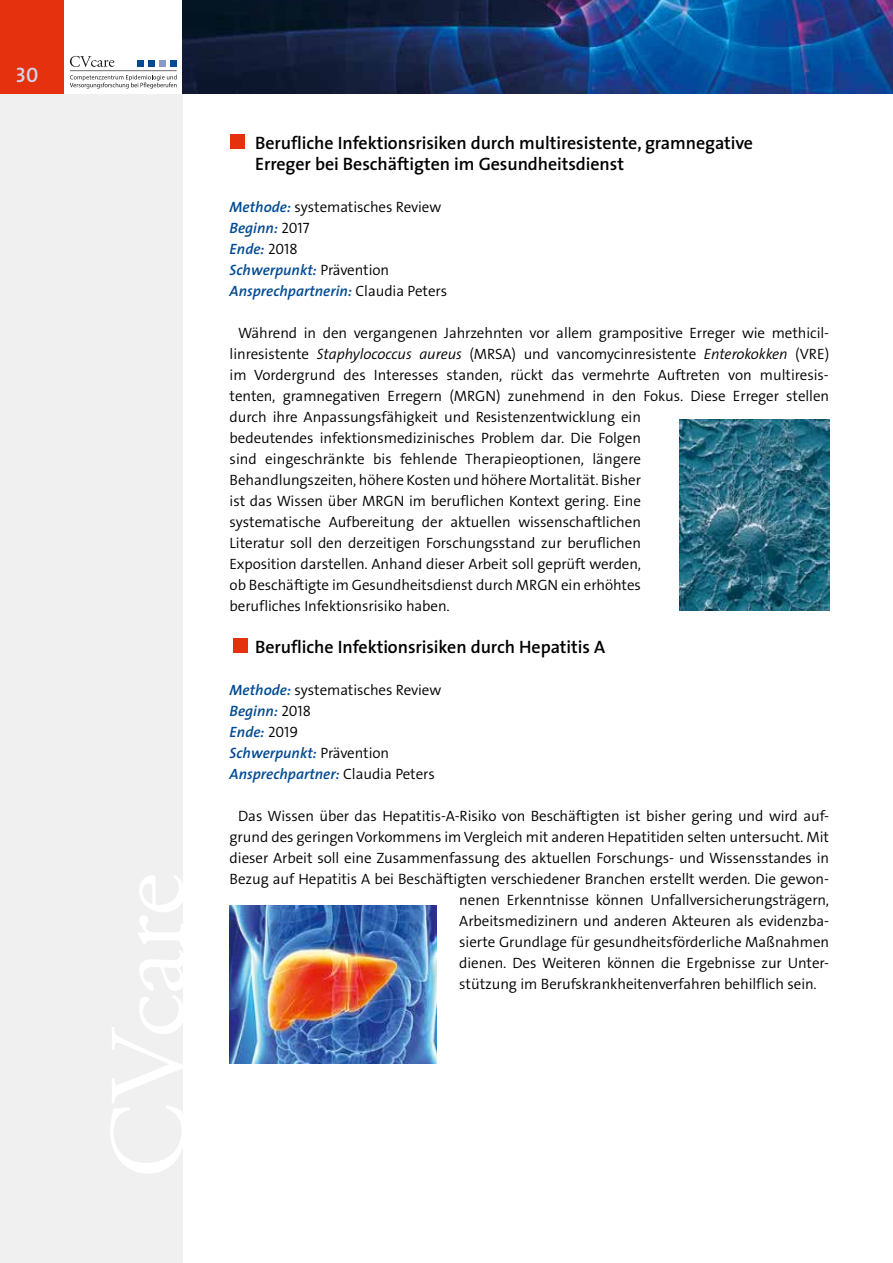
<style>
.page{position:relative;width:893px;height:1263px;background:#fff}
.page>*{position:absolute;margin:0;border:0;box-sizing:border-box;transform-origin:0 0}
.t1{font:21px "The Sans Semi Bold Caps";color:#cfd4ea}
.t2{font:600 18px/21px "The Sans";letter-spacing:-.005em;color:#000}
.t3{font:300 15px/21px "The Sans Os F";letter-spacing:-.005em;color:#000}
.t4{font:italic 600 15px/21px "The Sans";color:#004992}
.s1{font-family:"The Sans";font-weight:600;font-style:italic;color:#004992}
.s2{font-family:"The Sans Semi Light Caps";font-weight:400;font-style:normal;color:#000}
.s3{font-family:"The Sans Os F";font-weight:300;font-style:normal;color:#000}
.s4{font-style:italic}
</style>
<div class="page">
<div style="left:0;top:94px;width:183px;height:1169px;background:#f0f0f0"></div>
<img style="left:183px;top:0;width:710px;height:94px">
<svg style="left:110px;top:875px;width:73px;height:298px"></svg>
<svg style="left:70px;top:56px;width:44px;height:11px"></svg>
<svg style="left:70px;top:75px;width:107px;height:14px"></svg>
<div style="left:137px;top:60px;width:7px;height:7px;background:#004993"></div>
<div style="left:148px;top:60px;width:7px;height:7px;background:#004993"></div>
<div style="left:159px;top:60px;width:7px;height:7px;background:#8898c9"></div>
<div style="left:170px;top:60px;width:7px;height:7px;background:#004993"></div>
<hr style="left:70px;top:70px;width:107px;height:1px;background:#6f6f6e">
<div style="left:0;top:0;width:63px;height:94px;background:#e6310e"></div>
<div style="left:230px;top:134px;width:14px;height:15px;background:#e6310e"></div>
<div style="left:233px;top:638px;width:15px;height:15px;background:#e6310e"></div>
<img style="left:230px;top:906px;width:206px;height:157px">
<img style="left:679px;top:420px;width:150px;height:190px">
<h1 class="t1" style="left:16px;top:58px;width:24px">30</h1>
<p class="t2" style="left:255px;top:132px;width:499px">Berufliche Infektionsrisiken durch multiresistente, gramnegative<br>Erreger bei Beschäftigten im Gesundheitsdienst</p>
<p class="t3" style="left:230px;top:196px;width:213px"><span class="s1">Methode:</span> systematisches Review</p>
<p class="t4" style="left:230px;top:217px;width:219px">Beginn: <span class="s2">2017<br></span>Ende: <span class="s2">2018<br></span>Schwerpunkt: <span class="s3">Prävention<br></span>Ansprechpartnerin: <span class="s3">Claudia Peters</span></p>
<p class="t3" style="left:230px;top:322px;width:601px;text-indent:9px">Während in den vergangenen Jahrzehnten vor allem grampositive Erreger wie methicil&shy;linresistente <span class="s4">Staphylococcus aureus</span> (MRSA) und vancomycinresistente <span class="s4">Enterokokken</span> (VRE) im Vordergrund des Interesses standen, rückt das vermehrte Auftreten von multiresis&shy;tenten, gramnegativen Erregern (MRGN) zunehmend in den Fokus. Diese Erreger stellen durch ihre Anpassungsfähigkeit und Resistenzentwicklung ein<br>bedeutendes infektionsmedizinisches Problem dar. Die Folgen<br>sind eingeschränkte bis fehlende Therapieoptionen, längere<br>Behandlungszeiten, höhere Kosten und höhere Mortalität. Bisher<br>ist das Wissen über MRGN im beruflichen Kontext gering. Eine<br>systematische Aufbereitung der aktuellen wissenschaftlichen<br>Literatur soll den derzeitigen Forschungsstand zur beruflichen<br>Exposition darstellen. Anhand dieser Arbeit soll geprüft werden,<br>ob Beschäftigte im Gesundheitsdienst durch MRGN ein erhöhtes<br>berufliches Infektionsrisiko haben.</p>
<p class="t2" style="left:255px;top:636px;width:352px">Berufliche Infektionsrisiken durch Hepatitis A</p>
<p class="t3" style="left:230px;top:679px;width:213px"><span class="s1">Methode:</span> systematisches Review</p>
<p class="t4" style="left:230px;top:700px;width:207px">Beginn: <span class="s2">2018<br></span>Ende: <span class="s2">2019<br></span>Schwerpunkt: <span class="s3">Prävention<br></span>Ansprechpartner: <span class="s3">Claudia Peters</span></p>
<p class="t3" style="left:238px;top:805px;width:593px">Das Wissen über das Hepatitis-A-Risiko von Beschäftigten ist bisher gering und wird auf-</p>
<p class="t3" style="left:230px;top:826px;width:601px">grund des geringen Vorkommens im Vergleich mit anderen Hepatitiden selten untersucht. Mit</p>
<p class="t3" style="left:230px;top:847px;width:601px">dieser Arbeit soll eine Zusammenfassung des aktuellen Forschungs- und Wissensstandes in</p>
<p class="t3" style="left:230px;top:868px;width:601px">Bezug auf Hepatitis A bei Beschäftigten verschiedener Branchen erstellt werden. Die gewon-</p>
<p class="t3" style="left:459px;top:889px;width:371px">nenen Erkenntnisse können Unfallversicherungsträgern,</p>
<p class="t3" style="left:459px;top:910px;width:371px">Arbeitsmedizinern und anderen Akteuren als evidenzba-</p>
<p class="t3" style="left:459px;top:931px;width:371px">sierte Grundlage für gesundheitsförderliche Maßnahmen</p>
<p class="t3" style="left:459px;top:952px;width:371px">dienen. Des Weiteren können die Ergebnisse zur Unter-</p>
<p class="t3" style="left:459px;top:973px;width:359px">stützung im Berufskrankheitenverfahren behilflich sein.</p>
</div>
